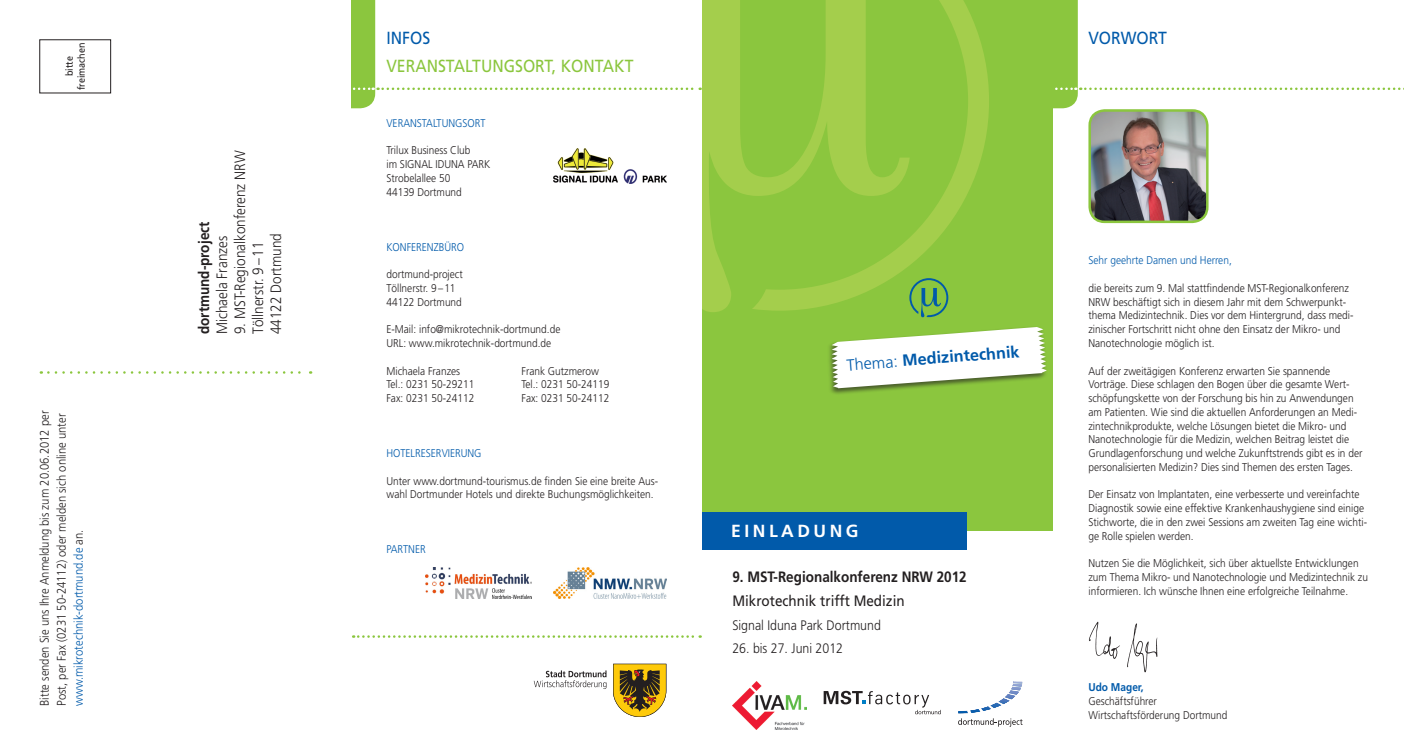
<style>
.page{position:relative;width:1404px;height:745px;background:#fff}
.page>*{position:absolute;margin:0;border:0;box-sizing:border-box;transform-origin:0 0}
.t1{font:17.5px "Frutiger LT";color:#8bc63e;scale:.9 1}
.t2{font:17.5px "Frutiger LT";color:#015aaa;scale:.9 1}
.t3{font:700 17.5px "Frutiger LT";letter-spacing:.2em;color:#fff}
.t4{font:700 16.25px "Frutiger LT";color:#015aaa}
.t5{font:300 15px/18px "Frutiger LT";color:#231f20;scale:.9 1}
.t6{font:700 15px "Frutiger LT";color:#231f20;scale:.9 1}
.t7{font:15px "Frutiger LT";color:#231f20;scale:.9 1}
.t8{font:300 13.75px "Frutiger LT";color:#231f20;scale:.9 1}
.t9{font:300 12.5px/16.9px "Frutiger LT";color:#231f20;scale:.9 1}
.t10{font:300 11.25px/13.8px "Frutiger LT";color:#231f20;scale:.9 1}
.t11{font:300 11.25px "Frutiger LT";color:#015aaa;scale:.9 1}
.t12{font:700 11.25px "Frutiger LT";color:#015aaa;scale:.9 1}
.t13{font:10px/12px "Frutiger LT";color:#231f20;text-align:center;scale:.9 1}
.s1{color:#015aaa}
.s2{font-weight:300}
</style>
<div class="page">
<div style="left:702px;top:0;width:350px;height:530px;background:#8bc63e"></div>
<svg style="left:909px;top:0;width:79px;height:301px"></svg>
<svg style="left:702px;top:0;width:207px;height:312px"></svg>
<svg style="left:1052px;top:0;width:352px;height:108px"></svg>
<svg style="left:353px;top:635px;width:347px;height:2px"></svg>
<svg style="left:351px;top:0;width:349px;height:108px"></svg>
<svg style="left:48px;top:371px;width:263px;height:2px"></svg>
<div style="left:702px;top:512px;width:264px;height:37px;background:#015aaa"></div>
<img style="left:732px;top:681px;width:74px;height:48px">
<svg style="left:958px;top:681px;width:65px;height:45px"></svg>
<svg style="left:823px;top:690px;width:117px;height:23px"></svg>
<svg style="left:909px;top:278px;width:39px;height:39px"></svg>
<svg style="left:613px;top:663px;width:53px;height:53px;background:#a5872b"></svg>
<svg style="left:533px;top:670px;width:73px;height:18px"></svg>
<img style="left:553px;top:148px;width:113px;height:35px">
<img style="left:553px;top:567px;width:113px;height:31px">
<img style="left:425px;top:567px;width:106px;height:31px">
<img style="left:1091px;top:111px;width:116px;height:110px">
<div style="left:1088px;top:109px;width:120px;height:114px;border:2px solid #8bc63e;border-radius:15px"></div>
<img style="left:1089px;top:621px;width:69px;height:52px">
<div style="left:825px;top:326px;width:222px;height:69px;background:#231f20;opacity:.63"></div>
<svg style="left:831px;top:327px;width:215px;height:61px"></svg>
<p class="t13" style="left:63px;top:90px;width:54px;rotate:-90deg">BITTE<br>FREIMACHEN</p>
<p class="t9" style="left:36px;top:705px;width:329px;rotate:-90deg">Bitte senden Sie uns Ihre Anmeldung bis zum 20.06.2012 per<br>Post, per Fax (0231 50-24112) oder melden sich online unter <span class="s1">www.mikrotechnik-dortmund.de</span> an.</p>
<h3 class="t5" style="left:231px;top:334px;width:205px;rotate:-90deg">9. MST-Regionalkonferenz NRW<br>Töllnerstr. 9–11<br>44122 Dortmund</h3>
<h3 class="t6" style="left:195px;top:334px;width:126px;rotate:-90deg">dortmund-project</h3>
<h3 class="t5" style="left:213px;top:334px;width:111px;rotate:-90deg">Michaela Franzes</h3>
<h1 class="t2" style="left:386px;top:28px;width:50px">INFOS</h1>
<h1 class="t1" style="left:386px;top:55px;width:276px">VERANSTALTUNGSORT, KONTAKT</h1>
<p class="t11" style="left:386px;top:116px;width:20px">Veransta</p>
<p class="t11" style="left:433px;top:116px;width:53px">ltungsort</p>
<p class="t10" style="left:386px;top:143px;width:117px">Trilux Business Club<br>im SIGNAL IDUNA PARK<br>Strobelallee 50<br>44139 Dortmund</p>
<p class="t11" style="left:386px;top:240px;width:88px">Konferenzbüro</p>
<p class="t10" style="left:386px;top:267px;width:86px">dortmund-project<br>Töllnerstr. 9–11<br>44122 Dortmund</p>
<p class="t10" style="left:386px;top:322px;width:195px">E-Mail: info@mikrotechnik-dortmund.de<br>U RL: www.mikrotechnik-dortmund.de</p>
<p class="t10" style="left:386px;top:363px;width:83px">Michaela Franzes</p>
<p class="t10" style="left:521px;top:363px;width:88px">Frank Gutzmerow</p>
<p class="t10" style="left:386px;top:377px;width:99px">Tel.: 0231 50-29211</p>
<p class="t10" style="left:521px;top:377px;width:99px">Tel.: 0231 50-24119</p>
<p class="t10" style="left:386px;top:391px;width:99px">Fax: 0231 50-24112</p>
<p class="t10" style="left:521px;top:391px;width:99px">Fax: 0231 50-24112</p>
<p class="t11" style="left:386px;top:446px;width:107px">Hotelreservierung</p>
<p class="t10" style="left:386px;top:473px;width:303px">U nter www.dortmund-tourismus.de finden Sie eine breite Aus&shy;wahl Dortmunder Hotels und direkte Buchungsmöglichkeiten.</p>
<p class="t11" style="left:386px;top:543px;width:7px">partn</p>
<p class="t11" style="left:415px;top:543px;width:11px">er</p>
<h1 class="t2" style="left:1088px;top:28px;width:89px">VORWORT</h1>
<h2 class="t4" style="left:845px;top:356px;width:175px;rotate:-5deg"><span class="s2">Thema:</span> Medizintechnik</h2>
<h1 class="t3" style="left:731px;top:520px;width:129px">Ein ladung</h1>
<h3 class="t6" style="left:732px;top:567px;width:262px">9. MST-Regionalkonferenz NRW 2012</h3>
<h3 class="t7" style="left:732px;top:591px;width:193px">MIKROTECHNIK TRIFFT MEDIZIN</h3>
<p class="t8" style="left:732px;top:616px;width:167px">Signal Iduna Park Dortmund</p>
<p class="t8" style="left:732px;top:640px;width:125px">26. bis 27. Juni 2012</p>
<p class="t11" style="left:1088px;top:254px;width:161px">Sehr geehrte Damen und Herren,</p>
<p class="t10" style="left:1088px;top:281px;width:296px">die bereits zum 9. Mal stattfindende MST-Regionalkonferenz NRW beschäftigt sich in diesem Jahr mit dem Schwerpunkt&shy;thema Medizintechnik. Dies vor dem Hintergrund, dass medi&shy;zinischer Fortschritt nicht ohne den Einsatz der Mikro- und Nanotechnologie möglich ist.</p>
<p class="t10" style="left:1088px;top:363px;width:306px">Auf der zweitägigen Konferenz erwarten Sie spannende Vorträge. Diese schlagen den Bogen über die gesamte Wert&shy;schöpfungskette von der Forschung bis hin zu Anwendungen am Patienten. Wie sind die aktuellen Anforderungen an Medi&shy;zintechnikprodukte, welche Lösungen bietet die Mikro- und Nanotechnologie für die Medizin, welchen Beitrag leistet die Grundlagenforschung und welche Zukunftstrends gibt es in der personalisierten Medizin? Dies sind Themen des ersten Tages.</p>
<p class="t10" style="left:1088px;top:487px;width:311px">Der Einsatz von Implantaten, eine verbesserte und vereinfachte Diagnostik sowie eine effektive Krankenhaushygiene sind einige Stichworte, die in den zwei Sessions am zweiten Tag eine wichti&shy;ge Rolle spielen werden.</p>
<p class="t10" style="left:1088px;top:556px;width:312px">Nutzen Sie die Möglichkeit, sich über aktuellste Entwicklungen zum Thema Mikro- und Nanotechnologie und Medizintechnik zu informieren. Ich wünsche Ihnen eine erfolgreiche Teilnahme.</p>
<p class="t12" style="left:1088px;top:680px;width:63px">Udo Mager,</p>
<p class="t10" style="left:1088px;top:693px;width:156px">Geschäftsführer<br>Wirtschaftsförderung Dortmund</p>
</div>
